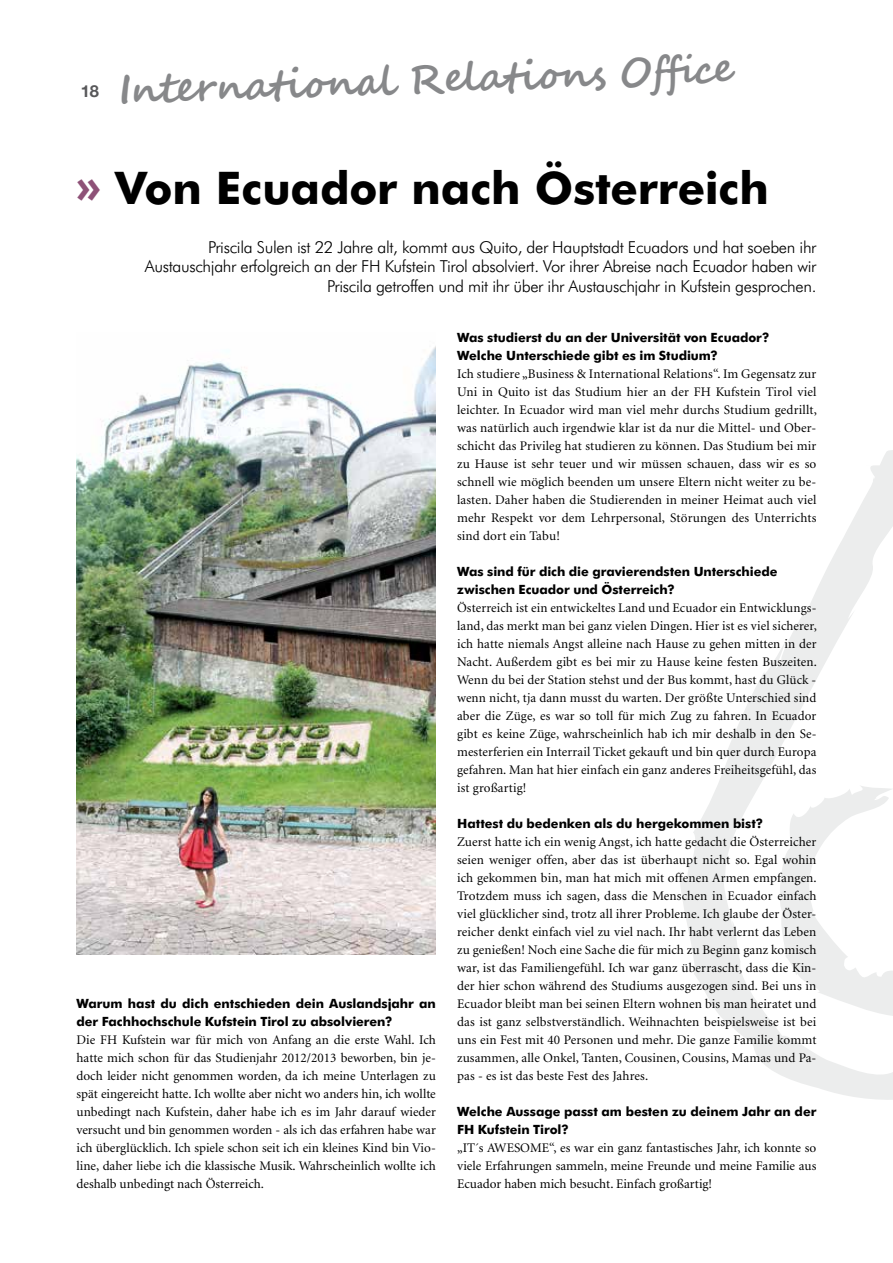
<style>
.page{position:relative;width:893px;height:1263px;background:#fff}
.page>*{position:absolute;margin:0;border:0;box-sizing:border-box;transform-origin:0 0}
.t1{font:700 45px "Futura BT";letter-spacing:-.005em;color:#000}
.t2{font:700 40.5px "Segoe Script";color:#87888a}
.t3{font:300 16.5px/19.8px "Futura BT";letter-spacing:-.02em;color:#000;text-align:right}
.t4{font:700 16.5px "Helvetica Neue";color:#58585a}
.t5{font:13.2px/18px "Minion";letter-spacing:.005em;color:#000;text-align:justify}
.t6{font:700 12.75px/18px "Futura BT";letter-spacing:-.005em;color:#000}
.s1{color:#8e5177}
</style>
<div class="page">
<svg style="left:680px;top:450px;width:213px;height:650px"></svg>
<img style="left:77px;top:346px;width:359px;height:608px">
<p class="t4" style="left:81px;top:81px;width:20px">18</p>
<h2 class="t2" style="left:118px;top:57px;width:616px;rotate:-2deg">International Relations Offi ce</h2>
<h1 class="t1" style="left:77px;top:161px;width:694px"><span class="s1">»</span> Von Ecuador nach Österreich</h1>
<p class="t3" style="left:145px;top:237px;width:673px">Priscila Sulen ist 22 Jahre alt, kommt aus Quito, der Hauptstadt Ecuadors und hat soeben ihr<br>Austauschjahr erfolgreich an der FH Kufstein Tirol absolviert. Vor ihrer Abreise nach Ecuador haben wir<br>Priscila getroffen und mit ihr über ihr Austauschjahr in Kufstein gesprochen.</p>
<p class="t6" style="left:77px;top:994px;width:361px">Warum hast du dich entschieden dein Auslandsjahr an der Fachhochschule Kufstein Tirol zu absolvieren?</p>
<p class="t5" style="left:77px;top:1031px;width:361px">Die FH Kufstein war für mich von Anfang an die erste Wahl. Ich hatte mich schon für das Studienjahr 2012/2013 beworben, bin je&shy;doch leider nicht genommen worden, da ich meine Unterlagen zu spät eingereicht hatte. Ich wollte aber nicht wo anders hin, ich wollte unbedingt nach Kufstein, daher habe ich es im Jahr darauf wieder versucht und bin genommen worden - als ich das erfahren habe war ich überglücklich. Ich spiele schon seit ich ein kleines Kind bin Vio&shy;line, daher liebe ich die klassische Musik. Wahrscheinlich wollte ich deshalb unbedingt nach Österreich.</p>
<p class="t6" style="left:457px;top:328px;width:314px">Was studierst du an der Universität von Ecuador?<br>Welche Unterschiede gibt es im Studium?</p>
<p class="t5" style="left:457px;top:365px;width:361px">Ich studiere „Business &amp; International Relations“. Im Gegensatz zur Uni in Quito ist das Studium hier an der FH Kufstein Tirol viel leichter. In Ecuador wird man viel mehr durchs Studium gedrillt, was natürlich auch irgendwie klar ist da nur die Mittel- und Ober&shy;schicht das Privileg hat studieren zu können. Das Studium bei mir zu Hause ist sehr teuer und wir müssen schauen, dass wir es so schnell wie möglich beenden um unsere Eltern nicht weiter zu be&shy;lasten. Daher haben die Studierenden in meiner Heimat auch viel mehr Respekt vor dem Lehrpersonal, Störungen des Unterrichts sind dort ein Tabu!</p>
<p class="t6" style="left:457px;top:562px;width:322px">Was sind für dich die gravierendsten Unterschiede zwischen Ecuador und Österreich?</p>
<p class="t5" style="left:457px;top:599px;width:361px">Österreich ist ein entwickeltes Land und Ecuador ein Entwicklungs&shy;land, das merkt man bei ganz vielen Dingen. Hier ist es viel sicherer, ich hatte niemals Angst alleine nach Hause zu gehen mitten in der Nacht. Außerdem gibt es bei mir zu Hause keine festen Buszeiten.<br>Wenn du bei der Station stehst und der Bus kommt, hast du Glück - wenn nicht, tja dann musst du warten. Der größte Unterschied sind aber die Züge, es war so toll für mich Zug zu fahren. In Ecuador gibt es keine Züge, wahrscheinlich hab ich mir deshalb in den Se&shy;mesterferien ein Interrail Ticket gekauft und bin quer durch Europa gefahren. Man hat hier einfach ein ganz anderes Freiheitsgefühl, das ist großartig!</p>
<p class="t6" style="left:457px;top:814px;width:308px">Hattest du bedenken als du hergekommen bist?</p>
<p class="t5" style="left:457px;top:833px;width:361px">Zuerst hatte ich ein wenig Angst, ich hatte gedacht die Österreicher seien weniger offen, aber das ist überhaupt nicht so. Egal wohin ich gekommen bin, man hat mich mit offenen Armen empfangen.<br>Trotzdem muss ich sagen, dass die Menschen in Ecuador einfach viel glücklicher sind, trotz all ihrer Probleme. Ich glaube der Öster&shy;reicher denkt einfach viel zu viel nach. Ihr habt verlernt das Leben zu genießen! Noch eine Sache die für mich zu Beginn ganz komisch war, ist das Familiengefühl. Ich war ganz überrascht, dass die Kin&shy;der hier schon während des Studiums ausgezogen sind. Bei uns in Ecuador bleibt man bei seinen Eltern wohnen bis man heiratet und das ist ganz selbstverständlich. Weihnachten beispielsweise ist bei uns ein Fest mit 40 Personen und mehr. Die ganze Familie kommt zusammen, alle Onkel, Tanten, Cousinen, Cousins, Mamas und Pa&shy;pas - es ist das beste Fest des Jahres.</p>
<p class="t6" style="left:457px;top:1102px;width:361px">Welche Aussage passt am besten zu deinem Jahr an der<br>FH Kufstein Tirol?</p>
<p class="t5" style="left:457px;top:1139px;width:361px">„IT´s AWESOME“, es war ein ganz fantastisches Jahr, ich konnte so viele Erfahrungen sammeln, meine Freunde und meine Familie aus Ecuador haben mich besucht. Einfach großartig!</p>
</div>
